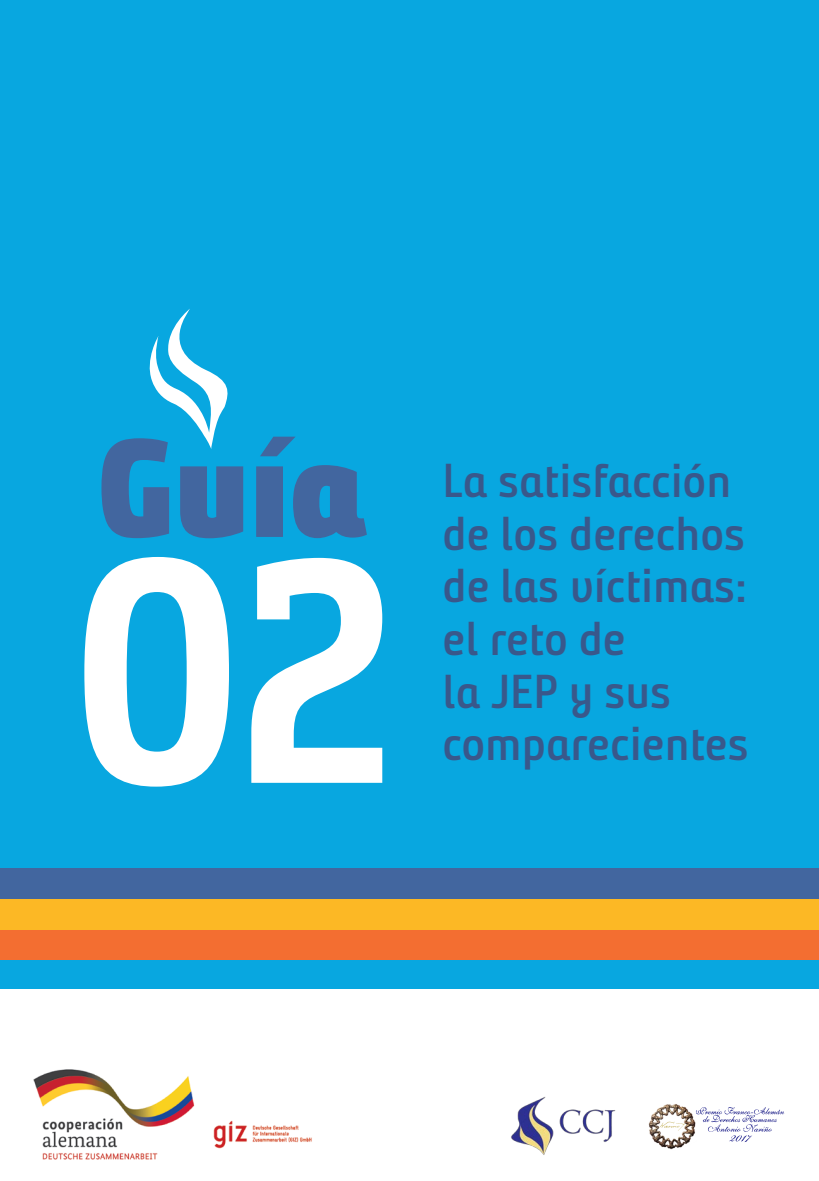
<style>
.page{position:relative;width:819px;height:1181px;background:#fff}
.page>*{position:absolute;margin:0;border:0;box-sizing:border-box;transform-origin:0 0}
.texto{font:318.5px "Bunday Slab Bold Up";color:#fff}
.texto-2{font:139.65px "Bunday Clean Heavy Up";color:#42669f}
.texto-3{font:47.25px/52.5px "Bunday Clean Semi Bold Up";color:#39588b}
</style>
<div class="page">
<div style="left:0;top:1px;width:819px;height:988px;background:#08a7e0"></div>
<div style="left:0;top:929px;width:819px;height:31px;background:#f36e31"></div>
<div style="left:0;top:868px;width:819px;height:31px;background:#42669f"></div>
<div style="left:0;top:899px;width:819px;height:30px;background:#fcb825"></div>
<svg style="left:149px;top:309px;width:79px;height:140px"></svg>
<img style="left:33px;top:1069px;width:279px;height:91px">
<svg style="left:698px;top:1107px;width:86px;height:35px"></svg>
<img style="left:648px;top:1104px;width:50px;height:46px">
<img style="left:511px;top:1097px;width:105px;height:58px">
<p class="texto-2" style="left:98px;top:392px;width:271px">Guía</p>
<p class="texto" style="left:69px;top:480px;width:326px">02</p>
<p class="texto-3" style="left:442px;top:454px;width:308px">La satisfacción de los derechos de las víctimas: el reto de<br>la JEP y sus comparecientes</p>
</div>
